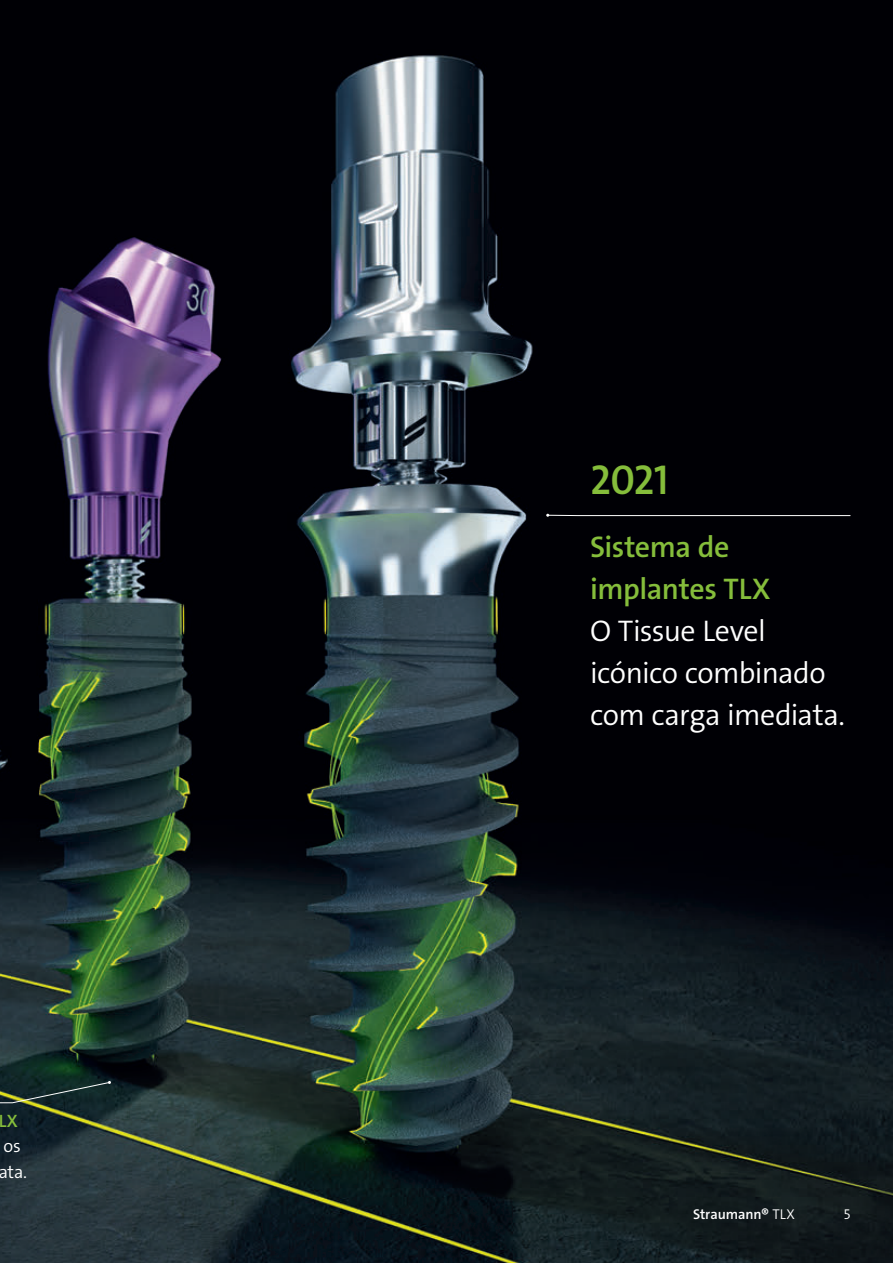
<style>
.page{position:relative;width:893px;height:1263px;background:#fff}
.page>*{position:absolute;margin:0;border:0;box-sizing:border-box;transform-origin:0 0}
.Benefit_Title{font:42px "The Sans LP6 Se Bld";color:#85bd3b}
.Benefit_Description{font:30px/42px "The Sans LP4 Se Lig";letter-spacing:-.015em;color:#fff}
.Benefit_Description-2{font:30px/42px "The Sans LP6 Se Bld";letter-spacing:-.02em;color:#85bd3b}
.t1{font:18px/25.5px "The Sans LP4 Se Lig";color:#fff}
.t2{font:18px "The Sans LP6 Se Bld";color:#85bd3b}
.t3{font:14.25px "The Sans LP6 Se Bld";letter-spacing:-.005em;color:#fff}
.Pagina_Right{font:14.25px "The Sans LP4 Se Lig";color:#fff}
.s1{font-family:"The Sans LP4 Se Lig"}
</style>
<div class="page">
<img style="left:0;top:0;width:893px;height:1263px">
<svg style="left:0;top:1081px;width:111px;height:22px;background:#233832"></svg>
<svg style="left:546px;top:514px;width:305px;height:3px"></svg>
<p class="t2" style="left:-1px;top:1109px;width:21px">LX</p>
<p class="t1" style="left:-2px;top:1134px;width:30px">os ata.</p>
<p class="Benefit_Title" style="left:590px;top:453px;width:80px">2021</p>
<p class="Benefit_Description-2" style="left:590px;top:526px;width:182px">Sistema de implantes TLX</p>
<p class="Benefit_Description" style="left:590px;top:610px;width:256px">O Tissue Level icónico combinado com carga imediata.</p>
<p class="t3" style="left:693px;top:1205px;width:103px">Straumann® <span class="s1">TLX</span></p>
<p class="Pagina_Right" style="left:844px;top:1205px;width:8px">5</p>
</div>
